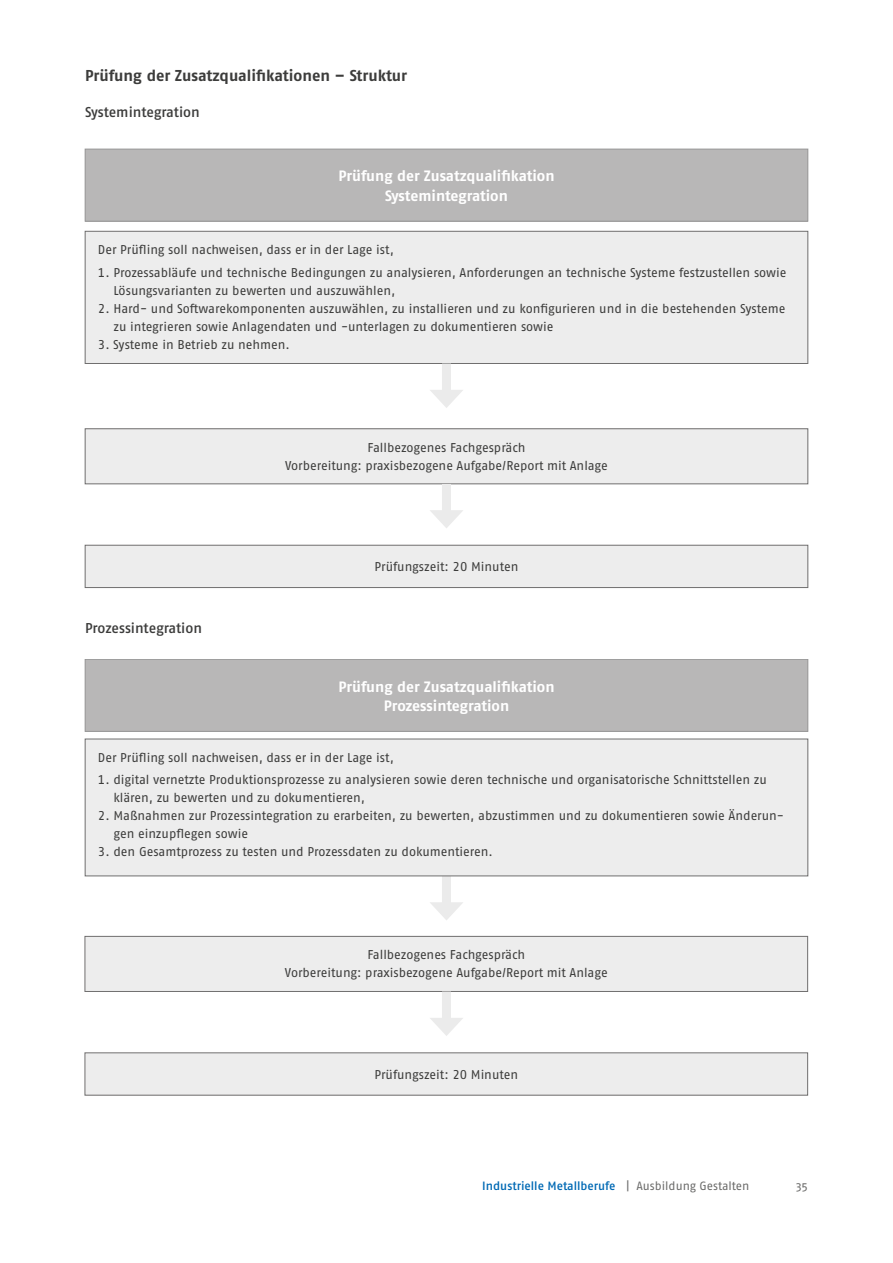
<style>
.page{position:relative;width:893px;height:1263px;background:#fff}
.page>*{position:absolute;margin:0;border:0;box-sizing:border-box;transform-origin:0 0}
.id241{font:700 15.75px "Fago Pro";letter-spacing:-.005em;color:#3c3c3b}
.t1{font:700 15px/19.5px "Fago Pro";letter-spacing:-.005em;color:#fff;text-align:center}
.id242{font:500 14.25px "Fago Pro";letter-spacing:-.005em;color:#3c3c3b}
.id247{font:12.75px/18px "Fago Pro";letter-spacing:-.005em;color:#3c3c3b}
.t2{font:500 12px "Fago Pro";color:#0069b4}
.t3{font:12px "Fago Pro";color:#6b6b6a}
.s1{font-weight:400;color:#6b6b6a}
</style>
<div class="page">
<div style="left:85px;top:149px;width:723px;height:72px;background:#b8b7b7"></div>
<div style="left:85px;top:231px;width:723px;height:133px;background:#ededed"></div>
<div style="left:85px;top:429px;width:723px;height:55px;background:#ededed"></div>
<div style="left:85px;top:936px;width:723px;height:56px;background:#ededed"></div>
<div style="left:85px;top:545px;width:723px;height:43px;background:#ededed"></div>
<div style="left:85px;top:1053px;width:723px;height:42px;background:#ededed"></div>
<div style="left:442px;top:364px;width:9px;height:33px;background:#ebebeb"></div>
<svg style="left:430px;top:390px;width:33px;height:18px"></svg>
<div style="left:442px;top:876px;width:9px;height:33px;background:#ebebeb"></div>
<svg style="left:430px;top:902px;width:33px;height:18px"></svg>
<div style="left:442px;top:484px;width:9px;height:33px;background:#ebebeb"></div>
<svg style="left:430px;top:510px;width:33px;height:18px"></svg>
<div style="left:442px;top:991px;width:9px;height:34px;background:#ebebeb"></div>
<svg style="left:430px;top:1018px;width:33px;height:18px"></svg>
<div style="left:85px;top:659px;width:723px;height:72px;background:#b8b7b7"></div>
<div style="left:85px;top:739px;width:723px;height:137px;background:#ededed"></div>
<h3 class="id241" style="left:85px;top:66px;width:324px">Prüfung der Zusatzqualifikationen – Struktur</h3>
<h4 class="id242" style="left:85px;top:104px;width:116px">Systemintegration</h4>
<p class="t1" style="left:338px;top:166px;width:218px">Prüfung der Zusatzqualifikation<br>Systemintegration</p>
<p class="id247" style="left:98px;top:241px;width:297px">Der Prüfling soll nachweisen, dass er in der Lage ist,</p>
<p class="id247" style="left:113px;top:263px;width:675px;text-indent:-15px">1. Prozessabläufe und technische Bedingungen zu analysieren, Anforderungen an technische Systeme festzustellen sowie<br>Lösungsvarianten zu bewerten und auszuwählen,</p>
<p class="id247" style="left:113px;top:299px;width:673px;text-indent:-15px">2. Hard- und Softwarekomponenten auszuwählen, zu installieren und zu konfigurieren und in die bestehenden Systeme zu integrieren sowie Anlagendaten und -unterlagen zu dokumentieren sowie</p>
<p class="id247" style="left:98px;top:335px;width:194px">3. Systeme in Betrieb zu nehmen.</p>
<p class="id247" style="left:368px;top:438px;width:159px">Fallbezogenes Fachgespräch</p>
<p class="id247" style="left:285px;top:456px;width:324px">Vorbereitung: praxisbezogene Aufgabe/Report mit Anlage</p>
<h4 class="id242" style="left:85px;top:619px;width:119px">Prozessintegration</h4>
<p class="id247" style="left:375px;top:558px;width:145px">Prüfungszeit: 20 Minuten</p>
<p class="t1" style="left:338px;top:676px;width:218px">Prüfung der Zusatzqualifikation<br>Prozessintegration</p>
<p class="id247" style="left:98px;top:748px;width:297px">Der Prüfling soll nachweisen, dass er in der Lage ist,</p>
<p class="id247" style="left:113px;top:771px;width:655px;text-indent:-15px">1. digital vernetzte Produktionsprozesse zu analysieren sowie deren technische und organisatorische Schnittstellen zu klären, zu bewerten und zu dokumentieren,</p>
<p class="id247" style="left:113px;top:807px;width:672px;text-indent:-15px">2. Maßnahmen zur Prozessintegration zu erarbeiten, zu bewerten, abzustimmen und zu dokumentieren sowie Änderun&shy;gen einzupflegen sowie</p>
<p class="id247" style="left:98px;top:843px;width:396px">3. den Gesamtprozess zu testen und Prozessdaten zu dokumentieren.</p>
<p class="id247" style="left:367px;top:946px;width:159px">Fallbezogenes Fachgespräch</p>
<p class="id247" style="left:285px;top:964px;width:324px">Vorbereitung: praxisbezogene Aufgabe/Report mit Anlage</p>
<p class="id247" style="left:374px;top:1065px;width:145px">Prüfungszeit: 20 Minuten</p>
<p class="t2" style="left:482px;top:1178px;width:269px">Industrielle Metallberufe <span class="s1">| Ausbildung Gestalten</span></p>
<p class="t3" style="left:796px;top:1178px;width:13px">35</p>
</div>
